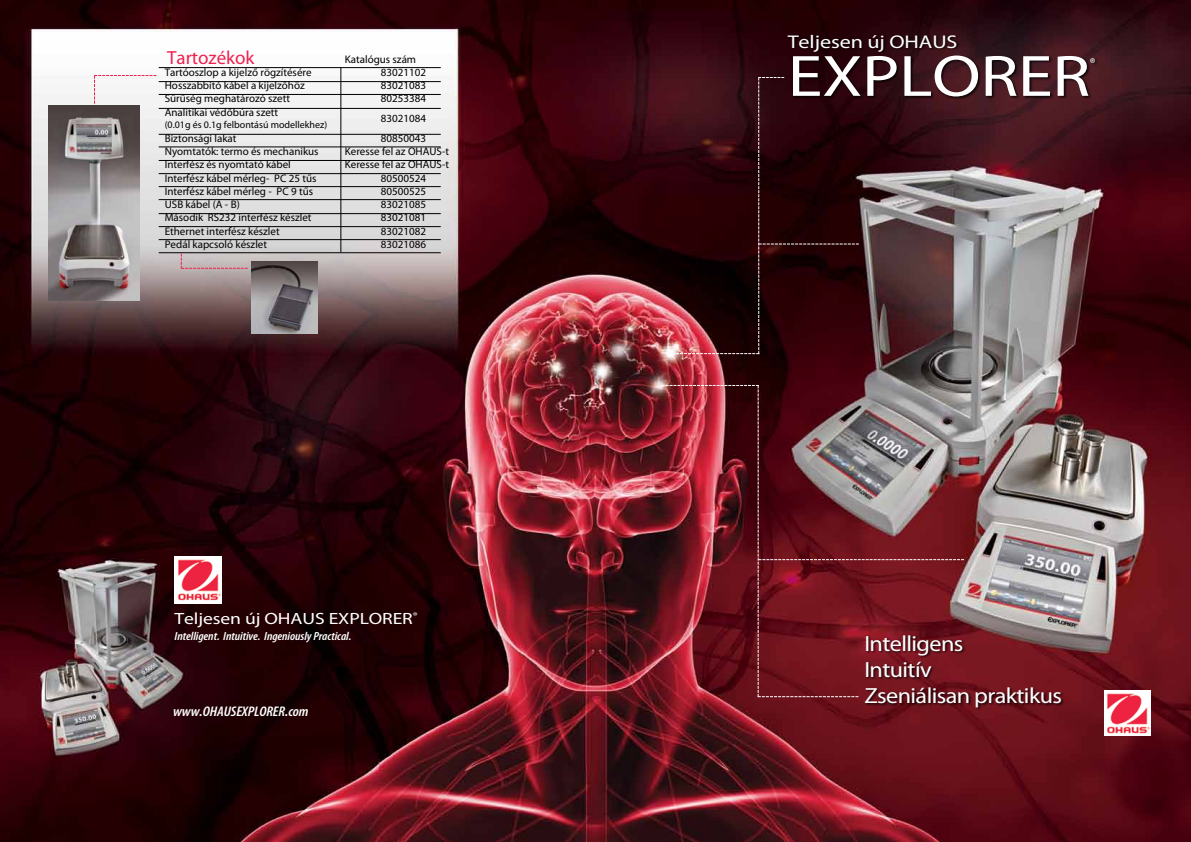
<style>
.page{position:relative;width:1191px;height:842px;background:#fff}
.page>*{position:absolute;margin:0;border:0;box-sizing:border-box;transform-origin:0 0}
.t1{font:58.8px "Myriad Pro";letter-spacing:-.005em;color:#fff;scale:1.2 1}
.t2{font:22px/26px "Myriad Pro";letter-spacing:-.025em;color:#fff;scale:1.1 1}
.t3{font:19px "Myriad Pro";color:#ee2250}
.t4{font:18.5px "Myriad Pro";letter-spacing:-.005em;color:#fff;scale:1.2 1}
.t5{font:16.3px "Myriad Pro";letter-spacing:-.005em;color:#fff;scale:1.2 1}
.t6{font:14.4px "Myriad Pro";color:#fff;scale:.95 1}
.t7{font:italic 600 condensed 14px "Myriad Pro";letter-spacing:-.005em;color:#fff;scale:1.1 1}
.t8{font:italic 600 condensed 11.8px "Myriad Pro";letter-spacing:-.005em;color:#fff;scale:1.1 1}
.t9{font:11px "Myriad Pro";color:#000}
.t10{font:10px "Myriad Pro";color:#000}
</style>
<div class="page">
<img style="left:0;top:0;width:1191px;height:842px">
<div style="left:865px;top:634px;width:200px;height:76px;background:#000;opacity:.83"></div>
<div style="left:787px;top:33px;width:312px;height:67px;background:#000;opacity:.83"></div>
<img style="left:1104px;top:690px;width:46px;height:46px">
<div style="left:175px;top:557px;width:47px;height:47px;background:#fff"></div>
<img style="left:178px;top:559px;width:43px;height:42px">
<img style="left:662px;top:385px;width:302px;height:312px">
<svg style="left:672px;top:77px;width:187px;height:277px;background:#2c070c"></svg>
<img style="left:48px;top:106px;width:92px;height:194px">
<div style="left:94px;top:75px;width:62px;height:29px;background:#f5f5f5"></div>
<hr style="left:340px;top:67px;width:1px;height:185px;background:#000">
<hr style="left:159px;top:67px;width:282px;height:1px;background:#000">
<hr style="left:159px;top:81px;width:282px;height:1px;background:#000">
<hr style="left:159px;top:108px;width:282px;height:1px;background:#000">
<hr style="left:159px;top:134px;width:282px;height:1px;background:#000">
<hr style="left:159px;top:147px;width:282px;height:1px;background:#000">
<hr style="left:159px;top:94px;width:282px;height:1px;background:#000">
<hr style="left:159px;top:160px;width:282px;height:1px;background:#000">
<hr style="left:159px;top:173px;width:282px;height:1px;background:#000">
<hr style="left:159px;top:186px;width:282px;height:1px;background:#000">
<hr style="left:159px;top:199px;width:282px;height:1px;background:#000">
<hr style="left:159px;top:213px;width:282px;height:1px;background:#000">
<hr style="left:159px;top:226px;width:282px;height:1px;background:#000">
<hr style="left:159px;top:239px;width:282px;height:1px;background:#000">
<img style="left:251px;top:262px;width:66px;height:71px">
<svg style="left:181px;top:254px;width:67px;height:15px"></svg>
<hr style="left:159px;top:252px;width:282px;height:1px;background:#000">
<h3 class="t3" style="left:167px;top:46px;width:89px">Tartozékok</h3>
<p class="t9" style="left:345px;top:52px;width:73px">Katalógus szám</p>
<p class="t9" style="left:165px;top:66px;width:148px">Tartóoszlop a kijelző rögzítésére</p>
<p class="t9" style="left:381px;top:66px;width:47px">83021102</p>
<p class="t9" style="left:165px;top:79px;width:141px">Hosszabbító kábel a kijelzőhöz</p>
<p class="t9" style="left:381px;top:79px;width:47px">83021083</p>
<p class="t9" style="left:165px;top:92px;width:127px">Sűrűség meghatározó szett</p>
<p class="t9" style="left:381px;top:92px;width:47px">80253384</p>
<p class="t9" style="left:165px;top:105px;width:115px">Analitikai védőbúra szett</p>
<p class="t9" style="left:381px;top:111px;width:47px">83021084</p>
<p class="t10" style="left:165px;top:118px;width:164px">(0.01g és 0.1g felbontású modellekhez)</p>
<p class="t9" style="left:165px;top:132px;width:73px">Biztonsági lakat</p>
<p class="t9" style="left:381px;top:132px;width:47px">80850043</p>
<p class="t9" style="left:165px;top:145px;width:155px">Nyomtatók: termo és mechanikus</p>
<p class="t9" style="left:345px;top:145px;width:106px">Keresse fel az OHAUS-t</p>
<p class="t9" style="left:165px;top:158px;width:128px">Interfész és nyomtató kábel</p>
<p class="t9" style="left:345px;top:158px;width:106px">Keresse fel az OHAUS-t</p>
<p class="t9" style="left:165px;top:171px;width:153px">Interfész kábel mérleg- PC 25 tűs</p>
<p class="t9" style="left:381px;top:171px;width:47px">80500524</p>
<p class="t9" style="left:165px;top:184px;width:150px">Interfész kábel mérleg - PC 9 tűs</p>
<p class="t9" style="left:381px;top:184px;width:47px">80500525</p>
<p class="t9" style="left:165px;top:198px;width:76px">USB kábel (A - B)</p>
<p class="t9" style="left:381px;top:198px;width:47px">83021085</p>
<p class="t9" style="left:165px;top:211px;width:148px">Második RS232 interfész készlet</p>
<p class="t9" style="left:381px;top:211px;width:47px">83021081</p>
<p class="t9" style="left:165px;top:224px;width:116px">Ethernet interfész készlet</p>
<p class="t9" style="left:381px;top:224px;width:47px">83021082</p>
<p class="t9" style="left:165px;top:237px;width:104px">Pedál kapcsoló készlet</p>
<p class="t9" style="left:381px;top:237px;width:47px">83021086</p>
<h3 class="t4" style="left:787px;top:30px;width:143px">Teljesen új OHAUS</h3>
<h1 class="t1" style="left:787px;top:40px;width:254px">EXPLORER</h1>
<h3 class="t6" style="left:1089px;top:54px;width:8px">®</h3>
<h3 class="t5" style="left:175px;top:609px;width:204px">Teljesen új OHAUS EXPLORER<sup>®</sup></h3>
<p class="t8" style="left:175px;top:629px;width:162px">Intelligent. Intuitive. Ingeniously Practical.</p>
<h2 class="t2" style="left:864px;top:630px;width:181px">Intelligens<br>Intuitív<br>Zseniálisan praktikus</h2>
<p class="t7" style="left:173px;top:704px;width:125px">www.OHAUSEXPLORER.com</p>
</div>
